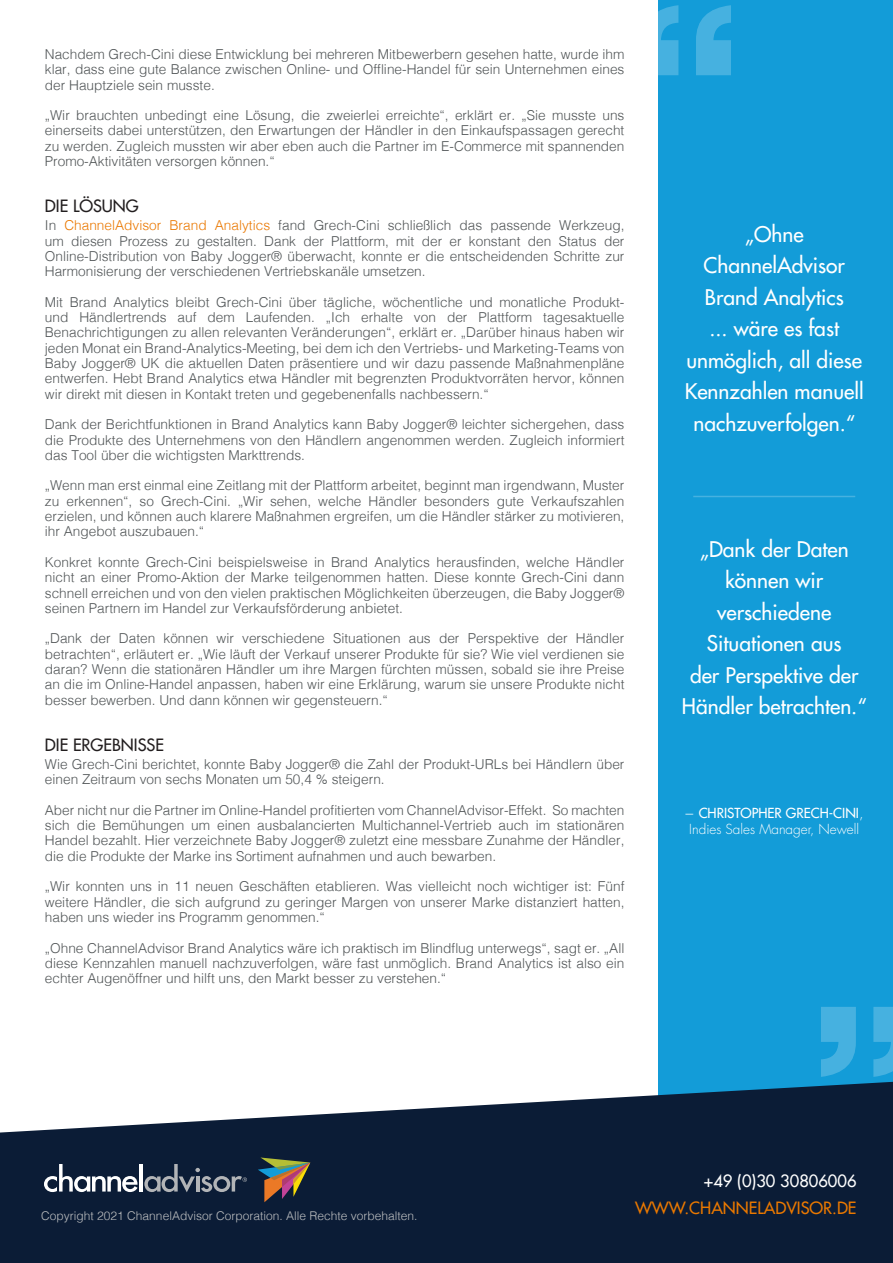
<style>
.page{position:relative;width:893px;height:1263px;background:#fff}
.page>*{position:absolute;margin:0;border:0;box-sizing:border-box;transform-origin:0 0}
.t1{font:210px "Krungthep";color:#fff}
.t2{font:500 21px/31.5px "Futura Std";color:#fff;text-align:center}
.t3{font:500 16.5px "Futura Std";color:#221e1f}
.t4{font:500 16.5px "Futura Std";color:#ea7800}
.t5{font:500 16.5px "Futura Std";color:#fff}
.t6{font:300 13.65px/15.3px "Helvetica";color:#515557;text-align:justify}
.t7{font:300 13.5px/16.2px "Futura Std";color:#fff;text-align:center}
.t8{font:300 12px "Helvetica";color:#bcbec0}
.s1{color:#ea7800}
.s2{font-size:15px}
.s3{font-weight:500}
</style>
<div class="page">
<div style="left:658px;top:1px;width:235px;height:1115px;background:#139cd8"></div>
<svg style="left:0;top:1082px;width:893px;height:181px;background:#2c3c53"></svg>
<svg style="left:258px;top:1157px;width:52px;height:45px;background:#615647"></svg>
<svg style="left:44px;top:1164px;width:94px;height:28px"></svg>
<hr style="left:139px;top:1164px;width:3px;height:27px;background:#fff">
<svg style="left:144px;top:1164px;width:103px;height:28px;background:#3a475a"></svg>
<hr style="left:693px;top:496px;width:162px;height:1px;background:#fff">
<p class="t6" style="left:45px;top:46px;width:581px">Nachdem Grech-Cini diese Entwicklung bei mehreren Mitbewerbern gesehen hatte, wurde ihm klar, dass eine gute Balance zwischen Online- und Offline-Handel für sein Unternehmen eines der Hauptziele sein musste.</p>
<p class="t6" style="left:45px;top:107px;width:581px">„Wir brauchten unbedingt eine Lösung, die zweierlei erreichte“, erklärt er. „Sie musste uns einerseits dabei unterstützen, den Erwartungen der Händler in den Einkaufspassagen gerecht zu werden. Zugleich mussten wir aber eben auch die Partner im E-Commerce mit spannenden Promo-Aktivitäten versorgen können.“</p>
<p class="t3" style="left:45px;top:196px;width:95px">DIE LÖSUNG</p>
<p class="t6" style="left:45px;top:217px;width:581px">In <span class="s1">ChannelAdvisor Brand Analytics</span> fand Grech-Cini schließlich das passende Werkzeug, um diesen Prozess zu gestalten. Dank der Plattform, mit der er konstant den Status der Online-Distribution von Baby Jogger® überwacht, konnte er die entscheidenden Schritte zur Harmonisierung der verschiedenen Vertriebskanäle umsetzen.</p>
<p class="t6" style="left:45px;top:293px;width:581px">Mit Brand Analytics bleibt Grech-Cini über tägliche, wöchentliche und monatliche Produkt&shy;und Händlertrends auf dem Laufenden. „Ich erhalte von der Plattform tagesaktuelle Benachrichtigungen zu allen relevanten Veränderungen“, erklärt er. „Darüber hinaus haben wir jeden Monat ein Brand-Analytics-Meeting, bei dem ich den Vertriebs- und Marketing-Teams von Baby Jogger® UK die aktuellen Daten präsentiere und wir dazu passende Maßnahmenpläne entwerfen. Hebt Brand Analytics etwa Händler mit begrenzten Produktvorräten hervor, können wir direkt mit diesen in Kontakt treten und gegebenenfalls nachbessern.“</p>
<p class="t6" style="left:45px;top:416px;width:581px">Dank der Berichtfunktionen in Brand Analytics kann Baby Jogger® leichter sichergehen, dass die Produkte des Unternehmens von den Händlern angenommen werden. Zugleich informiert das Tool über die wichtigsten Markttrends.</p>
<p class="t6" style="left:45px;top:477px;width:581px">„Wenn man erst einmal eine Zeitlang mit der Plattform arbeitet, beginnt man irgendwann, Muster zu erkennen“, so Grech-Cini. „Wir sehen, welche Händler besonders gute Verkaufszahlen erzielen, und können auch klarere Maßnahmen ergreifen, um die Händler stärker zu motivieren, ihr Angebot auszubauen.“</p>
<p class="t6" style="left:45px;top:553px;width:581px">Konkret konnte Grech-Cini beispielsweise in Brand Analytics herausfinden, welche Händler nicht an einer Promo-Aktion der Marke teilgenommen hatten. Diese konnte Grech-Cini dann schnell erreichen und von den vielen praktischen Möglichkeiten überzeugen, die Baby Jogger® seinen Partnern im Handel zur Verkaufsförderung anbietet.</p>
<p class="t6" style="left:45px;top:630px;width:581px">„Dank der Daten können wir verschiedene Situationen aus der Perspektive der Händler betrachten“, erläutert er. „Wie läuft der Verkauf unserer Produkte für sie? Wie viel verdienen sie daran? Wenn die stationären Händler um ihre Margen fürchten müssen, sobald sie ihre Preise an die im Online-Handel anpassen, haben wir eine Erklärung, warum sie unsere Produkte nicht besser bewerben. Und dann können wir gegensteuern.“</p>
<p class="t3" style="left:45px;top:734px;width:121px">DIE ERGEBNISSE</p>
<p class="t6" style="left:45px;top:755px;width:581px">Wie Grech-Cini berichtet, konnte Baby Jogger® die Zahl der Produkt-URLs bei Händlern über einen Zeitraum von sechs Monaten um 50,4 % steigern.</p>
<p class="t6" style="left:45px;top:801px;width:581px">Aber nicht nur die Partner im Online-Handel profitierten vom ChannelAdvisor-Effekt. So machten sich die Bemühungen um einen ausbalancierten Multichannel-Vertrieb auch im stationären Handel bezahlt. Hier verzeichnete Baby Jogger® zuletzt eine messbare Zunahme der Händler, die die Produkte der Marke ins Sortiment aufnahmen und auch bewarben.</p>
<p class="t6" style="left:45px;top:878px;width:581px">„Wir konnten uns in 11 neuen Geschäften etablieren. Was vielleicht noch wichtiger ist: Fünf weitere Händler, die sich aufgrund zu geringer Margen von unserer Marke distanziert hatten, haben uns wieder ins Programm genommen.“</p>
<p class="t6" style="left:45px;top:939px;width:581px">„Ohne ChannelAdvisor Brand Analytics wäre ich praktisch im Blindflug unterwegs“, sagt er. „All diese Kennzahlen manuell nachzuverfolgen, wäre fast unmöglich. Brand Analytics ist also ein echter Augenöffner und hilft uns, den Markt besser zu verstehen.“</p>
<h1 class="t1" style="left:626px;top:-33px;width:124px">“</h1>
<h2 class="t2" style="left:685px;top:218px;width:180px">„Ohne<br>ChannelAdvisor<br>Brand Analytics<br>... wäre es fast unmöglich, all diese<br>Kennzahlen manuell nachzuverfolgen.“</h2>
<h2 class="t2" style="left:682px;top:533px;width:186px">„Dank der Daten können wir verschiedene<br>Situationen aus<br>der Perspektive der<br>Händler betrachten.“</h2>
<p class="t7" style="left:685px;top:805px;width:180px"><span class="s2">−</span> <span class="s3">CHRISTOPHER GRECH-CINI</span><span class="s2">,<br></span>Indies Sales Manager, Newell</p>
<h1 class="t1" style="left:926px;top:1115px;width:124px;rotate:-180deg">“</h1>
<p class="t8" style="left:41px;top:1206px;width:378px">Copyright 2021 ChannelAdvisor Corporation. Alle Rechte vorbehalten.</p>
<p class="t5" style="left:704px;top:1170px;width:154px">+49 (0)30 30806006</p>
<p class="t4" style="left:635px;top:1197px;width:223px">WWW.CHANNELADVISOR.DE</p>
</div>
